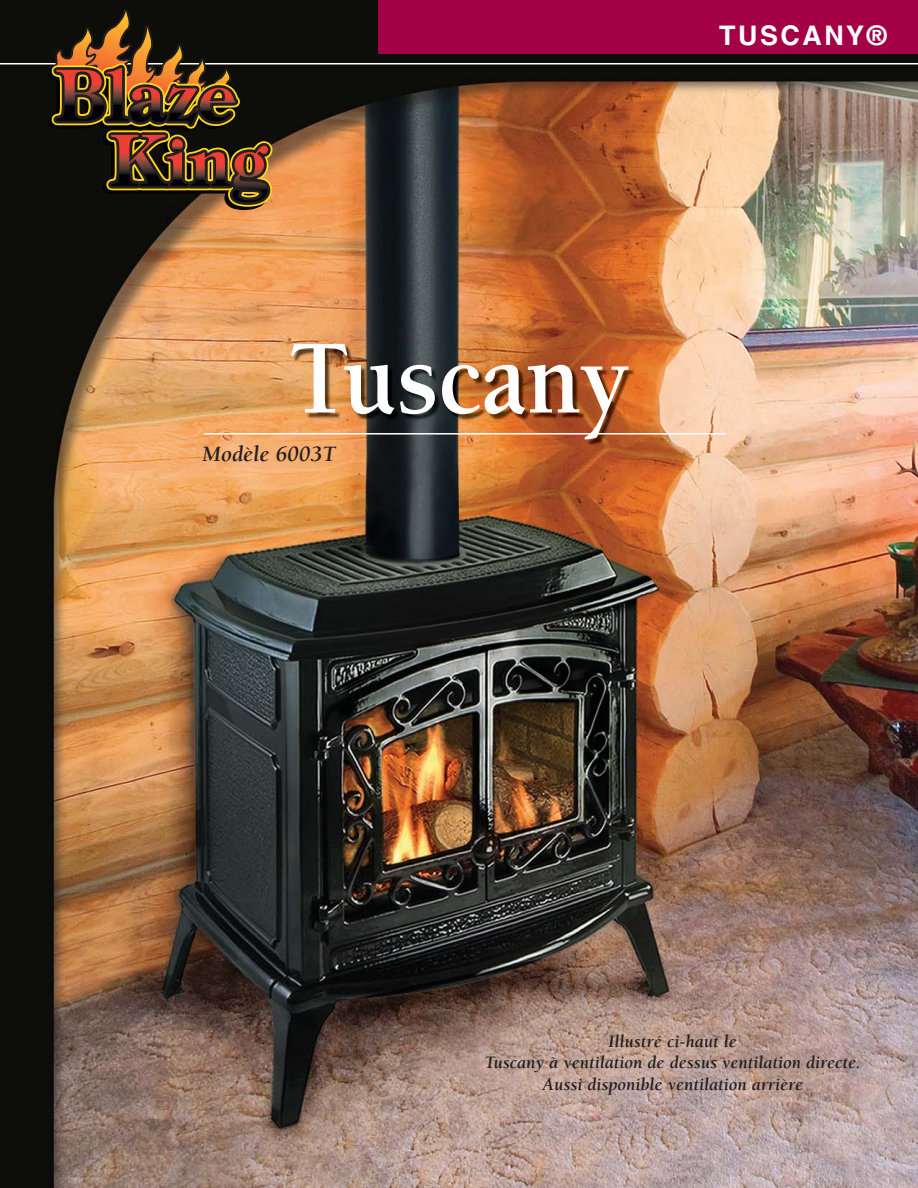
<style>
.page{position:relative;width:918px;height:1188px;background:#fff}
.page>*{position:absolute;margin:0;border:0;box-sizing:border-box;transform-origin:0 0}
.t1{font:700 108px "Berkeley";color:#fff;scale:.9 1}
.t2{font:700 27px "Helvetica";letter-spacing:.09em;color:#fff}
.t3{font:italic 700 22.5px "Berkeley";color:#231f20}
.t4{font:italic 700 18px/21.6px "Berkeley";color:#231f20;text-align:center}
</style>
<div class="page">
<img style="left:0;top:0;width:918px;height:1188px">
<img style="left:293px;top:345px;width:342px;height:102px">
<div style="left:378px;top:0;width:540px;height:54px;background:#a30046"></div>
<hr style="left:204px;top:433px;width:522px;height:2px;background:#fff">
<hr style="left:0;top:63px;width:918px;height:1px;background:#fff">
<svg style="left:4px;top:11px;width:275px;height:206px;background:#3d2a15"></svg>
<h2 class="t2" style="left:719px;top:25px;width:187px">TUSCANY®<sup>®</sup></h2>
<h1 class="t1" style="left:289px;top:336px;width:380px">Tuscany</h1>
<p class="t3" style="left:202px;top:445px;width:135px">Modèle 6003T</p>
<p class="t4" style="left:485px;top:1032px;width:377px">Illustré ci-haut le<br>Tuscany à ventilation de dessus ventilation directe.<br>Aussi disponible ventilation arrière</p>
</div>
